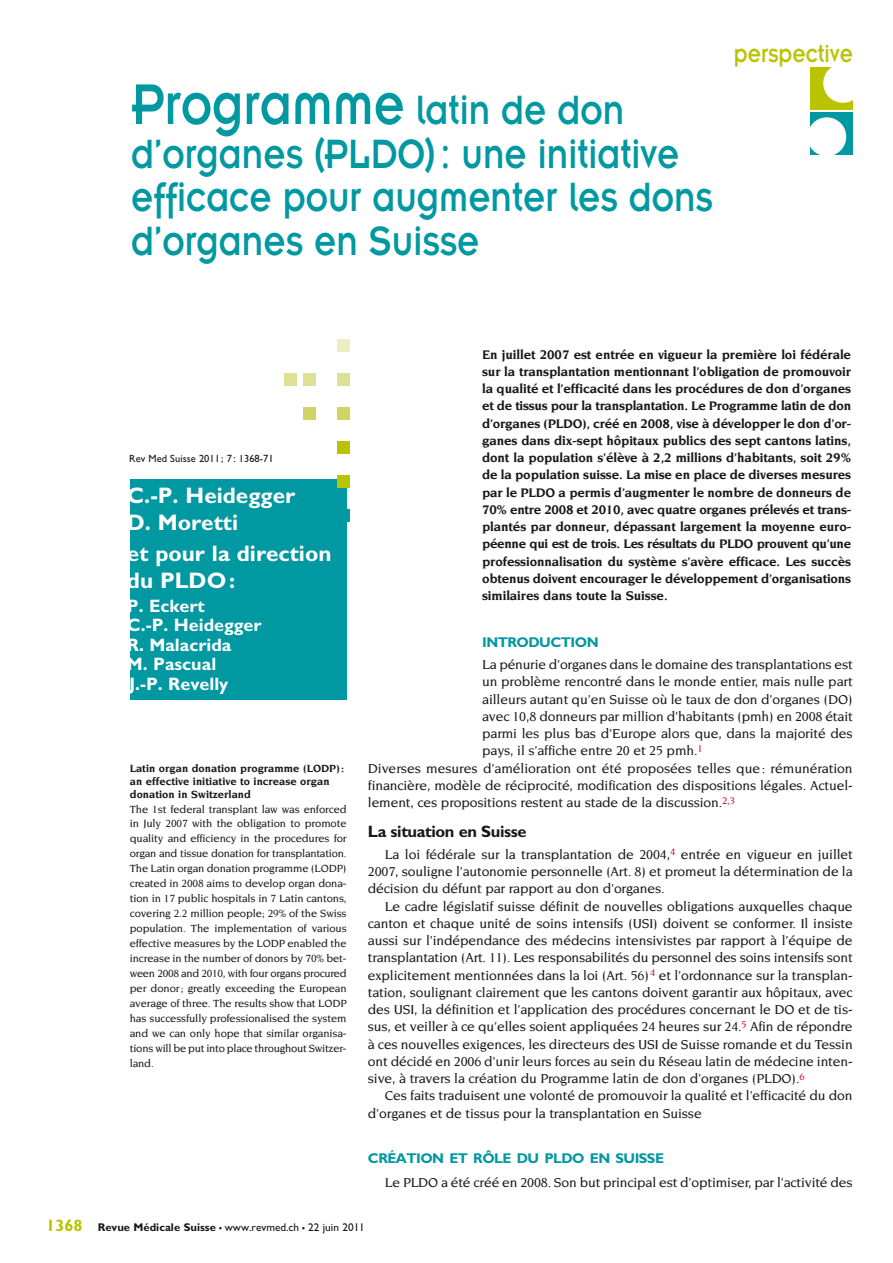
<style>
.page{position:relative;width:893px;height:1263px;background:#fff}
.page>*{position:absolute;margin:0;border:0;box-sizing:border-box;transform-origin:0 0}
.t1{font:45px/43.5px "Insignia";color:#0098a1;scale:.83 1}
.t2{font:27px "Insignia";color:#bac300;scale:.83 1}
.t3{font:700 22.5px/27px "Gill Sans";color:#fff}
.t4{font:700 18px/19.5px "Gill Sans";color:#fff}
.t5{font:700 16.5px "Gill Sans";letter-spacing:-.025em;color:#1a171c}
.t6{font:700 14.1px "Gill Sans";letter-spacing:-.035em;color:#0098a1}
.t7{font:500 13.95px "Novarese";letter-spacing:-.01em;color:#1a171c}
.t8{font:700 13.5px/17.2px "Novarese";letter-spacing:-.01em;color:#1a171c;text-align:justify}
.t9{font:500 11.25px/15px "Novarese";letter-spacing:-.02em;color:#1a171c;text-align:justify}
.t10{font:700 11.25px/12.8px "Novarese";color:#1a171c}
.t11{font:11.25px "Gill Sans";color:#1a171c}
.t12{font:10.5px "Gill Sans";color:#1a171c}
.s1{font-size:63px}
.s2{font-weight:700;font-size:16.5px;color:#bac300}
.s3{font-weight:700}
.s4{font-weight:700;font-size:16.5px}
</style>
<div class="page">
<div style="left:130px;top:479px;width:217px;height:221px;background:#0098a1"></div>
<div style="left:337px;top:339px;width:13px;height:13px;background:#ecedc3"></div>
<div style="left:337px;top:373px;width:13px;height:13px;background:#dee096"></div>
<div style="left:337px;top:407px;width:13px;height:13px;background:#d0d465"></div>
<div style="left:303px;top:373px;width:13px;height:13px;background:#dee096"></div>
<div style="left:303px;top:407px;width:13px;height:13px;background:#d0d465"></div>
<div style="left:284px;top:373px;width:13px;height:13px;background:#dee096"></div>
<div style="left:337px;top:441px;width:13px;height:13px;background:#bac300"></div>
<div style="left:337px;top:475px;width:13px;height:13px;background:#bac300"></div>
<div style="left:337px;top:509px;width:13px;height:13px;background:#0098a1"></div>
<div style="left:810px;top:68px;width:43px;height:42px;background:#bac300"></div>
<div style="left:823px;top:63px;width:39px;height:40px;background:#fff;border-radius:50%"></div>
<div style="left:810px;top:113px;width:43px;height:42px;background:#0098a1"></div>
<div style="left:807px;top:117px;width:39px;height:39px;background:#fff;border-radius:50%"></div>
<p class="t1" style="left:131px;top:88px;width:702px"><span class="s1">Programme</span> latin de don d’organes (PLDO) : une initiative efficace pour augmenter les dons d’organes en Suisse</p>
<p class="t2" style="left:734px;top:39px;width:145px">perspective</p>
<p class="t12" style="left:129px;top:453px;width:146px">Rev Med Suisse 2011 ; 7 : 1368-71</p>
<p class="t3" style="left:127px;top:481px;width:170px">C.-P. Heidegger<br>D. Moretti</p>
<p class="t3" style="left:127px;top:540px;width:206px">et pour la direction du PLDO :</p>
<p class="t4" style="left:127px;top:596px;width:136px">P. Eckert<br>C.-P. Heidegger<br>R. Malacrida<br>M. Pascual<br>J.-P. Revelly</p>
<p class="t10" style="left:130px;top:762px;width:216px">Latin organ donation programme (LODP) : an effective initiative to increase organ donation in Switzerland</p>
<p class="t9" style="left:130px;top:801px;width:218px">The 1st federal transplant law was enforced in July 2007 with the obligation to promote quality and efficiency in the procedures for organ and tissue donation for transplantation.<br>The Latin organ donation programme (LODP) created in 2008 aims to develop organ dona&shy;tion in 17 public hospitals in 7 Latin cantons, covering 2.2 million people; 29% of the Swiss population. The implementation of various effective measures by the LODP enabled the increase in the number of donors by 70% bet&shy;ween 2008 and 2010, with four organs procured per donor; greatly exceeding the European average of three. The results show that LODP has successfully professionalised the system and we can only hope that similar organisa&shy;tions will be put into place throughout Switzer&shy;land.</p>
<p class="t8" style="left:482px;top:345px;width:371px">En juillet 2007 est entrée en vigueur la première loi fédérale sur la transplantation mentionnant l’obligation de promouvoir la qualité et l’efficacité dans les procédures de don d’organes et de tissus pour la transplantation. Le Programme latin de don d’organes (PLDO), créé en 2008, vise à développer le don d’or&shy;ganes dans dix-sept hôpitaux publics des sept cantons latins, dont la population s’élève à 2,2 millions d’habitants, soit 29% de la population suisse. La mise en place de diverses mesures par le PLDO a permis d’augmenter le nombre de donneurs de 70% entre 2008 et 2010, avec quatre organes prélevés et trans&shy;plantés par donneur, dépassant largement la moyenne euro&shy;péenne qui est de trois. Les résultats du PLDO prouvent qu’une professionnalisation du système s’avère efficace. Les succès obtenus doivent encourager le développement d’organisations similaires dans toute la Suisse.</p>
<p class="t6" style="left:482px;top:634px;width:118px">INTRODUCTION</p>
<p class="t7" style="left:482px;top:657px;width:372px">La pénurie d’organes dans le domaine des transplantations est</p>
<p class="t7" style="left:482px;top:674px;width:372px">un problème rencontré dans le monde entier, mais nulle part</p>
<p class="t7" style="left:482px;top:691px;width:372px">ailleurs autant qu’en Suisse où le taux de don d’organes (DO)</p>
<p class="t7" style="left:482px;top:709px;width:372px">avec 10,8 donneurs par million d’habitants (pmh) en 2008 était</p>
<p class="t7" style="left:482px;top:726px;width:372px">parmi les plus bas d’Europe alors que, dans la majorité des</p>
<p class="t7" style="left:482px;top:743px;width:222px">pays, il s’affiche entre 20 et 25 pmh.<sup>1</sup></p>
<p class="t7" style="left:368px;top:760px;width:486px">Diverses mesures d’amélioration ont été proposées telles que: rémunération</p>
<p class="t7" style="left:368px;top:778px;width:486px">financière, modèle de réciprocité, modification des dispositions légales. Actuel-</p>
<p class="t7" style="left:368px;top:795px;width:369px">lement, ces propositions restent au stade de la discussion.<sup>2,3</sup></p>
<p class="t5" style="left:368px;top:822px;width:160px">La situation en Suisse</p>
<p class="t7" style="left:385px;top:847px;width:469px">La loi fédérale sur la transplantation de 2004,<sup>4</sup> entrée en vigueur en juillet</p>
<p class="t7" style="left:368px;top:864px;width:486px">2007, souligne l’autonomie personnelle (Art. 8) et promeut la détermination de la</p>
<p class="t7" style="left:368px;top:881px;width:298px">décision du défunt par rapport au don d’organes.</p>
<p class="t7" style="left:385px;top:898px;width:469px">Le cadre législatif suisse définit de nouvelles obligations auxquelles chaque</p>
<p class="t7" style="left:368px;top:916px;width:486px">canton et chaque unité de soins intensifs (USI) doivent se conformer. Il insiste</p>
<p class="t7" style="left:368px;top:933px;width:486px">aussi sur l’indépendance des médecins intensivistes par rapport à l’équipe de</p>
<p class="t7" style="left:368px;top:950px;width:486px">transplantation (Art. 11). Les responsabilités du personnel des soins intensifs sont</p>
<p class="t7" style="left:368px;top:967px;width:486px">explicitement mentionnées dans la loi (Art. 56) <sup>4</sup> et l’ordonnance sur la transplan-</p>
<p class="t7" style="left:368px;top:985px;width:486px">tation, soulignant clairement que les cantons doivent garantir aux hôpitaux, avec</p>
<p class="t7" style="left:368px;top:1002px;width:486px">des USI, la définition et l’application des procédures concernant le DO et de tis-</p>
<p class="t7" style="left:368px;top:1019px;width:486px">sus, et veiller à ce qu’elles soient appliquées 24 heures sur 24.<sup>5</sup> Afin de répondre</p>
<p class="t7" style="left:368px;top:1036px;width:486px">à ces nouvelles exigences, les directeurs des USI de Suisse romande et du Tessin</p>
<p class="t7" style="left:368px;top:1054px;width:486px">ont décidé en 2006 d’unir leurs forces au sein du Réseau latin de médecine inten-</p>
<p class="t7" style="left:368px;top:1071px;width:438px">sive, à travers la création du Programme latin de don d’organes (PLDO).<sup>6</sup></p>
<p class="t7" style="left:385px;top:1088px;width:469px">Ces faits traduisent une volonté de promouvoir la qualité et l’efficacité du don</p>
<p class="t7" style="left:368px;top:1105px;width:335px">d’organes et de tissus pour la transplantation en Suisse</p>
<p class="t6" style="left:368px;top:1149px;width:298px">CRÉATION ET RÔLE DU PLDO EN SUISSE</p>
<p class="t7" style="left:385px;top:1174px;width:469px">Le PLDO a été créé en 2008. Son but principal est d’optimiser, par l’activité des</p>
<p class="t11" style="left:46px;top:1221px;width:320px"><span class="s2">1368</span> <span class="s3">Revue Médicale Suisse</span> <span class="s4">–</span> www.revmed.ch <span class="s4">–</span> 22 juin 2011</p>
</div>
